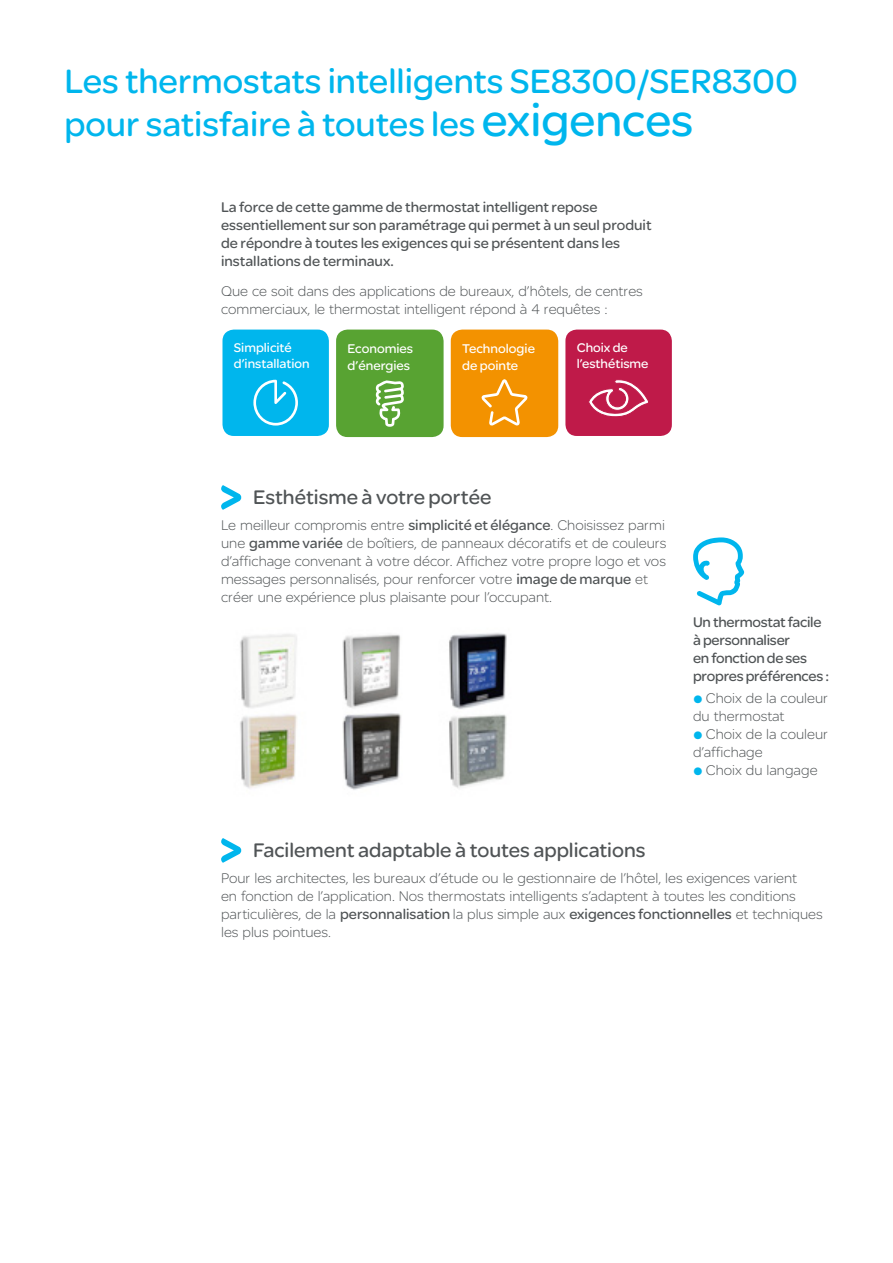
<style>
.page{position:relative;width:893px;height:1263px;background:#fff}
.page>*{position:absolute;margin:0;border:0;box-sizing:border-box;transform-origin:0 0}
.t1{font:36px/43.2px "SE Optimist";color:#00b6ed}
.t2{font:21px "SE Optimist";color:#505456}
.t3{font:300 15px/18px "SE Optimist";color:#505456}
.t4{font:15px/18px "SE Optimist";color:#505456}
.t5{font:13.5px/16.2px "SE Optimist";color:#fff}
.t6{font:13.35px/16px "SE Optimist";color:#fff}
.s1{font-size:48px}
.s2{font-weight:400}
</style>
<div class="page">
<svg style="left:221px;top:485px;width:20px;height:25px"></svg>
<img style="left:240px;top:633px;width:267px;height:157px">
<svg style="left:221px;top:838px;width:20px;height:25px"></svg>
<svg style="left:693px;top:537px;width:51px;height:68px"></svg>
<div style="left:565px;top:330px;width:107px;height:106px;background:#bf1a49;border-radius:11px"></div>
<svg style="left:588px;top:379px;width:60px;height:38px"></svg>
<div style="left:336px;top:330px;width:108px;height:107px;background:#58a332;border-radius:12px"></div>
<svg style="left:376px;top:380px;width:28px;height:47px"></svg>
<div style="left:222px;top:330px;width:107px;height:106px;background:#00b6ed;border-radius:11px"></div>
<svg style="left:253px;top:380px;width:45px;height:46px"></svg>
<div style="left:451px;top:330px;width:107px;height:107px;background:#f39200;border-radius:12px"></div>
<svg style="left:481px;top:379px;width:47px;height:47px"></svg>
<h1 class="t1" style="left:64px;top:58px;width:735px">Les thermostats intelligents SE8300/SER8300 pour satisfaire à toutes les <span class="s1">exigences</span></h1>
<p class="t4" style="left:221px;top:197px;width:432px">La force de cette gamme de thermostat intelligent repose essentiellement sur son paramétrage qui permet à un seul produit de répondre à toutes les exigences qui se présentent dans les installations de terminaux.</p>
<p class="t3" style="left:221px;top:282px;width:423px">Que ce soit dans des applications de bureaux, d’hôtels, de centres commerciaux, le thermostat intelligent répond à 4 requêtes :</p>
<p class="t6" style="left:234px;top:339px;width:77px">Simplicité d’installation</p>
<p class="t5" style="left:462px;top:340px;width:74px">Technologie de pointe</p>
<p class="t5" style="left:348px;top:340px;width:67px">Economies d’énergies</p>
<p class="t6" style="left:577px;top:339px;width:73px">Choix de l’esthétisme</p>
<h2 class="t2" style="left:253px;top:482px;width:240px">Esthétisme à votre portée</h2>
<p class="t3" style="left:221px;top:516px;width:447px">Le meilleur compromis entre <span class="s2">simplicité et élégance</span>. Choisissez parmi une <span class="s2">gamme variée</span> de boîtiers, de panneaux décoratifs et de couleurs d’affichage convenant à votre décor. Affichez votre propre logo et vos messages personnalisés, pour renforcer votre <span class="s2">image de marque</span> et créer une expérience plus plaisante pour l’occupant.</p>
<p class="t4" style="left:693px;top:612px;width:137px">Un thermostat facile à personnaliser<br>en fonction de ses propres préférences :</p>
<p class="t3" style="left:693px;top:689px;width:136px;text-indent:13px">Choix de la couleur du thermostat</p>
<p class="t3" style="left:693px;top:725px;width:136px;text-indent:13px">Choix de la couleur d’affichage</p>
<p class="t3" style="left:706px;top:761px;width:113px">Choix du langage</p>
<h2 class="t2" style="left:253px;top:835px;width:394px">Facilement adaptable à toutes applications</h2>
<p class="t3" style="left:221px;top:869px;width:603px">Pour les architectes, les bureaux d’étude ou le gestionnaire de l’hôtel, les exigences varient<br>en fonction de l’application. Nos thermostats intelligents s’adaptent à toutes les conditions particulières, de la <span class="s2">personnalisation</span> la plus simple aux <span class="s2">exigences fonctionnelles</span> et techniques les plus pointues.</p>
</div>
